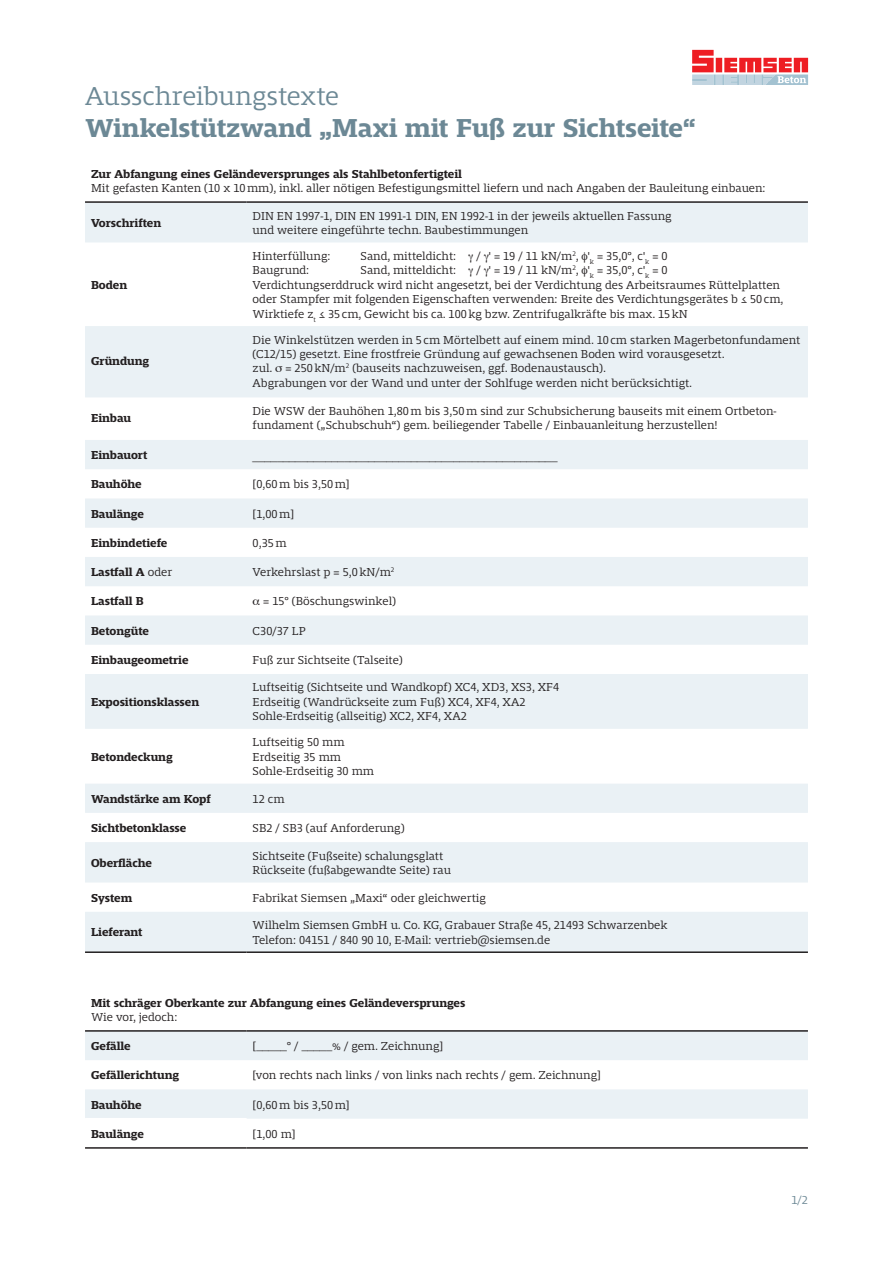
<style>
.page{position:relative;width:893px;height:1263px;background:#fff}
.page>*{position:absolute;margin:0;border:0;box-sizing:border-box;transform-origin:0 0}
.t1{font:700 27px "Mislab Std";letter-spacing:-.005em;color:#6c8895}
.t2{font:300 27px "Mislab Std";letter-spacing:-.01em;color:#6c8895}
.t3{font:300 12px/14.4px "Mislab Std";color:#231f20}
.t4{font:700 12px "Mislab Std";color:#231f20}
.t5{font:300 12px "Mislab Std";color:#6c8895}
.s1{font-weight:300}
</style>
<div class="page">
<svg style="left:692px;top:50px;width:116px;height:35px"></svg>
<svg style="left:85px;top:1032px;width:723px;height:87px;fill:#eaf1f5"></svg>
<hr style="left:85px;top:1030px;width:162px;height:2px;background:#231f20">
<hr style="left:247px;top:1030px;width:561px;height:2px;background:#231f20">
<hr style="left:85px;top:1118px;width:162px;height:1px;background:#fff">
<hr style="left:85px;top:1147px;width:162px;height:2px;background:#231f20">
<hr style="left:247px;top:1147px;width:561px;height:2px;background:#231f20">
<div style="left:85px;top:203px;width:723px;height:39px;background:#eaf1f5"></div>
<svg style="left:85px;top:326px;width:723px;height:625px;fill:#eaf1f5"></svg>
<hr style="left:85px;top:201px;width:162px;height:2px;background:#231f20">
<hr style="left:247px;top:201px;width:561px;height:2px;background:#231f20">
<hr style="left:85px;top:951px;width:162px;height:2px;background:#231f20">
<hr style="left:247px;top:951px;width:561px;height:2px;background:#231f20">
<svg style="left:276px;top:366px;width:6px;height:6px"></svg>
<svg style="left:253px;top:600px;width:7px;height:5px"></svg>
<h1 class="t2" style="left:85px;top:83px;width:256px">Ausschreibungstexte</h1>
<h1 class="t1" style="left:85px;top:114px;width:612px">Winkelstützwand „Maxi mit Fuß zur Sichtseite“</h1>
<p class="t4" style="left:91px;top:168px;width:372px">Zur Abfangung eines Geländeversprunges als Stahlbetonfertigteil</p>
<p class="t3" style="left:91px;top:181px;width:676px">Mit gefasten Kanten (10 x 10mm), inkl. aller nötigen Befestigungsmittel liefern und nach Angaben der Bauleitung einbauen:</p>
<p class="t4" style="left:91px;top:217px;width:72px">Vorschriften</p>
<p class="t3" style="left:253px;top:209px;width:420px">DIN EN 1997-1, DIN EN 1991-1 DIN, EN 1992-1 in der jeweils aktuellen Fassung und weitere eingeführte techn. Baubestimmungen</p>
<p class="t4" style="left:91px;top:279px;width:38px">Boden</p>
<p class="t4" style="left:91px;top:355px;width:60px">Gründung</p>
<p class="t3" style="left:253px;top:249px;width:79px">Hinterfüllung:</p>
<p class="t3" style="left:361px;top:249px;width:97px">Sand, mitteldicht:</p>
<p class="t3" style="left:477px;top:249px;width:192px">/ ' = 19 / 11 kN/m<sup>2</sup>, '<sub>k</sub> = 35,0°, c'<sub>k</sub> = 0</p>
<p class="t3" style="left:253px;top:263px;width:58px">Baugrund:</p>
<p class="t3" style="left:361px;top:263px;width:97px">Sand, mitteldicht:</p>
<p class="t3" style="left:253px;top:263px;width:532px;text-indent:224px">/ ' = 19 / 11 kN/m<sup>2</sup>, '<sub>k</sub> = 35,0°, c'<sub>k</sub> = 0<br>Verdichtungserddruck wird nicht angesetzt, bei der Verdichtung des Arbeitsraumes Rüttelplatten oder Stampfer mit folgenden Eigenschaften verwenden: Breite des Verdichtungsgerätes b ≤ 50cm, Wirktiefe z<sub>t</sub> ≤ 35cm, Gewicht bis ca. 100kg bzw. Zentrifugalkräfte bis max. 15kN</p>
<p class="t3" style="left:253px;top:333px;width:549px">Die Winkelstützen werden in 5cm Mörtelbett auf einem mind. 10cm starken Magerbetonfundament (C12/15) gesetzt. Eine frostfreie Gründung auf gewachsenen Boden wird vorausgesetzt.<br>zul. = 250kN/m<sup>2</sup> (bauseits nachzuweisen, ggf. Bodenaustausch).<br>Abgrabungen vor der Wand und unter der Sohlfuge werden nicht berücksichtigt.</p>
<p class="t4" style="left:91px;top:412px;width:42px">Einbau</p>
<p class="t3" style="left:253px;top:404px;width:525px">Die WSW der Bauhöhen 1,80m bis 3,50m sind zur Schubsicherung bauseits mit einem Ortbeton&shy;fundament („Schubschuh“) gem. beiliegender Tabelle / Einbauanleitung herzustellen!</p>
<p class="t4" style="left:91px;top:449px;width:58px">Einbauort</p>
<p class="t3" style="left:253px;top:450px;width:306px">__________________________________________________</p>
<p class="t4" style="left:91px;top:478px;width:52px">Bauhöhe</p>
<p class="t3" style="left:253px;top:477px;width:99px">[0,60m bis 3,50m]</p>
<p class="t4" style="left:91px;top:507px;width:54px">Baulänge</p>
<p class="t3" style="left:253px;top:507px;width:43px">[1,00m]</p>
<p class="t4" style="left:91px;top:537px;width:78px">Einbindetiefe</p>
<p class="t3" style="left:253px;top:536px;width:35px">0,35m</p>
<p class="t4" style="left:91px;top:566px;width:83px">Lastfall A <span class="s1">oder</span></p>
<p class="t3" style="left:253px;top:565px;width:143px">Verkehrslast p = 5,0kN/m<sup>2</sup></p>
<p class="t4" style="left:91px;top:595px;width:54px">Lastfall B</p>
<p class="t3" style="left:263px;top:594px;width:134px">= 15° (Böschungswinkel)</p>
<p class="t4" style="left:91px;top:624px;width:59px">Betongüte</p>
<p class="t3" style="left:253px;top:624px;width:55px">C30/37 LP</p>
<p class="t4" style="left:91px;top:654px;width:99px">Einbaugeometrie</p>
<p class="t3" style="left:253px;top:653px;width:152px">Fuß zur Sichtseite (Talseite)</p>
<p class="t4" style="left:91px;top:696px;width:110px">Expositionsklassen</p>
<p class="t3" style="left:253px;top:680px;width:308px">Luftseitig (Sichtseite und Wandkopf) XC4, XD3, XS3, XF4<br>Erdseitig (Wandrückseite zum Fuß) XC4, XF4, XA2<br>Sohle-Erdseitig (allseitig) XC2, XF4, XA2</p>
<p class="t4" style="left:91px;top:751px;width:83px">Betondeckung</p>
<p class="t3" style="left:253px;top:735px;width:123px">Luftseitig 50 mm<br>Erdseitig 35 mm<br>Sohle-Erdseitig 30 mm</p>
<p class="t4" style="left:91px;top:793px;width:121px">Wandstärke am Kopf</p>
<p class="t3" style="left:253px;top:792px;width:33px">12 cm</p>
<p class="t4" style="left:91px;top:822px;width:97px">Sichtbetonklasse</p>
<p class="t3" style="left:253px;top:821px;width:153px">SB2 / SB3 (auf Anforderung)</p>
<p class="t4" style="left:91px;top:857px;width:63px">Oberfläche</p>
<p class="t3" style="left:253px;top:848px;width:200px">Sichtseite (Fußseite) schalungsglatt<br>Rückseite (fußabgewandte Seite) rau</p>
<p class="t4" style="left:91px;top:891px;width:43px">System</p>
<p class="t3" style="left:253px;top:890px;width:235px">Fabrikat Siemsen „Maxi“ oder gleichwertig</p>
<p class="t4" style="left:91px;top:926px;width:53px">Lieferant</p>
<p class="t3" style="left:253px;top:918px;width:416px">Wilhelm Siemsen GmbH u. Co. KG, Grabauer Straße 45, 21493 Schwarzenbek<br>Telefon: 04151 / 840 90 10, E-Mail: vertrieb@siemsen.de</p>
<p class="t4" style="left:91px;top:996px;width:376px">Mit schräger Oberkante zur Abfangung eines Geländeversprunges</p>
<p class="t3" style="left:91px;top:1010px;width:88px">Wie vor, jedoch:</p>
<p class="t4" style="left:91px;top:1040px;width:41px">Gefälle</p>
<p class="t3" style="left:253px;top:1039px;width:192px">[_____° / _____% / gem. Zeichnung]</p>
<p class="t4" style="left:91px;top:1069px;width:90px">Gefällerichtung</p>
<p class="t3" style="left:253px;top:1068px;width:350px">[von rechts nach links / von links nach rechts / gem. Zeichnung]</p>
<p class="t4" style="left:91px;top:1098px;width:52px">Bauhöhe</p>
<p class="t3" style="left:253px;top:1097px;width:99px">[0,60m bis 3,50m]</p>
<p class="t4" style="left:91px;top:1128px;width:54px">Baulänge</p>
<p class="t3" style="left:253px;top:1127px;width:45px">[1,00 m]</p>
<p class="t5" style="left:791px;top:1193px;width:18px">1/2</p>
</div>
